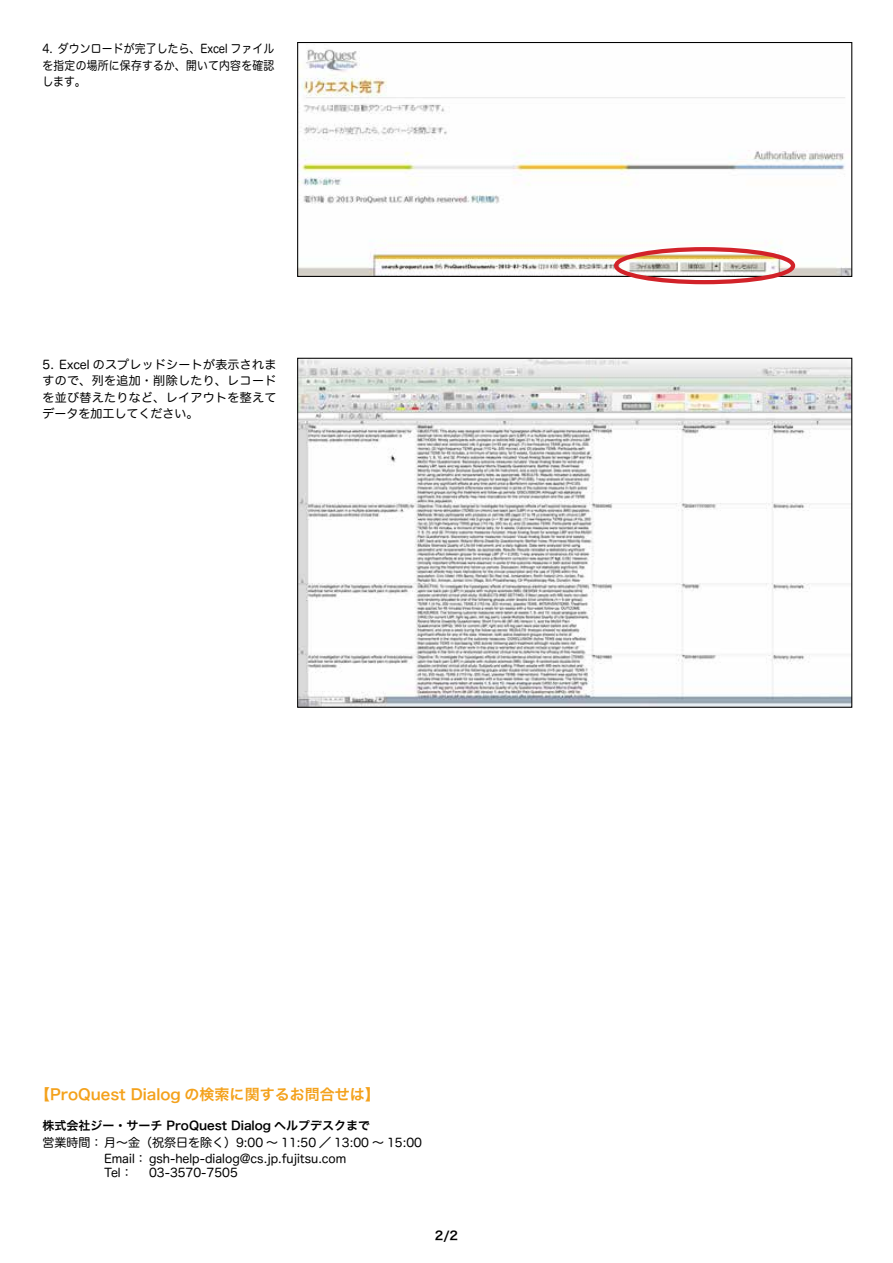
<style>
.page{position:relative;width:893px;height:1263px;background:#fff}
.page>*{position:absolute;margin:0;border:0;box-sizing:border-box;transform-origin:0 0}
.t1{font:15px "Hira Kaku Pro W6";color:#f4a11b}
.t2{font:12px/16.5px "Hira Maru Pro W4";color:#000;text-align:justify}
.t3{font:12px/16.5px "Hira Maru Pro W4";color:#000;text-align:justify;scale:.9 1}
.t4{font:12px "Hira Kaku Pro W6";color:#000}
</style>
<div class="page">
<img style="left:299px;top:360px;width:551px;height:346px">
<img style="left:299px;top:49px;width:551px;height:226px">
<div style="left:297px;top:42px;width:555px;height:235px;border:1px solid #000"></div>
<div style="left:614px;top:247px;width:181px;height:37px;border:4px solid #d22229;border-radius:50%"></div>
<p class="t3" style="left:43px;top:40px;width:259px">4. ダウンロードが完了したら、Excel ファイルを指定の場所に保存するか、開いて内容を確認します。</p>
<p class="t2" style="left:43px;top:355px;width:235px">5. Excel のスプレッドシートが表示されますので、列を追加・削除したり、レコードを並び替えたりなど、レイアウトを整えてデータを加工してください。</p>
<p class="t1" style="left:35px;top:1080px;width:346px">【ProQuest Dialog の検索に関するお問合せは】</p>
<p class="t4" style="left:43px;top:1115px;width:329px">株式会社ジー･サーチ ProQuest Dialog ヘルプデスクまで</p>
<p class="t2" style="left:43px;top:1133px;width:381px">営業時間：月〜金（祝祭日を除く）9:00 〜 11:50 ／ 13:00 〜 15:00</p>
<p class="t2" style="left:104px;top:1151px;width:244px;line-height:14px">Email： gsh-help-dialog@cs.jp.fujitsu.com<br>Tel：</p>
<p class="t2" style="left:149px;top:1163px;width:90px">03-3570-7505</p>
<p class="t4" style="left:435px;top:1224px;width:25px">2/2</p>
</div>
